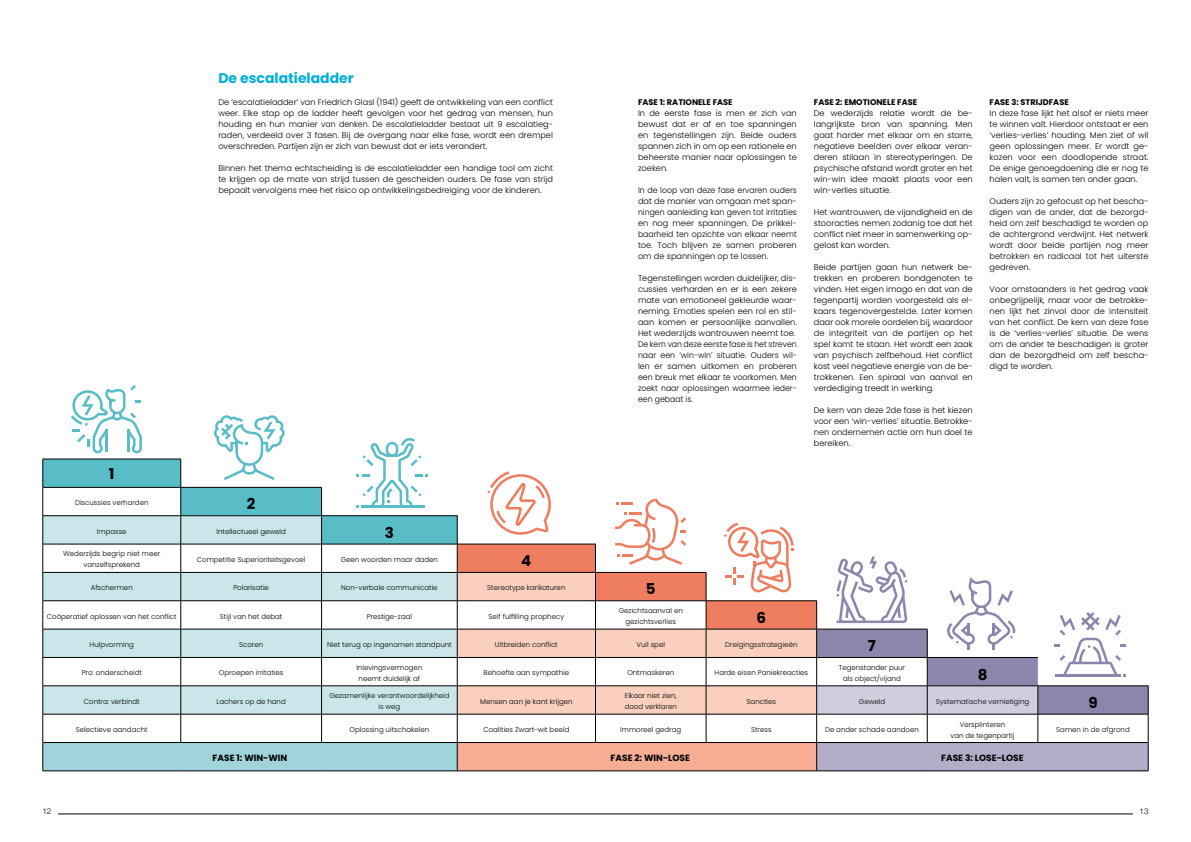
<style>
.page{position:relative;width:1191px;height:842px;background:#fff}
.page>*{position:absolute;margin:0;border:0;box-sizing:border-box;transform-origin:0 0}
.t1{font:700 15px "Poppins";color:#000}
.t2{font:700 14px "Poppins";color:#04afda}
.t3{font:700 9px "Poppins";color:#000}
.t4{font:300 8.2px/11px "Poppins";color:#000;text-align:justify}
.t5{font:300 8.2px/11px "Poppins";color:#000;text-align:justify;scale:.95 1}
.t6{font:700 8.2px "Poppins";color:#000}
.t7{font:300 8px "Helvetica Neue LT";color:#000}
.t8{font:300 7px/11px "Poppins";color:#000;text-align:center}
</style>
<div class="page">
<hr style="left:58px;top:814px;width:1074px;height:1px;background:#000">
<hr style="left:43px;top:771px;width:138px;height:1px;background:#000">
<hr style="left:181px;top:771px;width:140px;height:1px;background:#000">
<hr style="left:321px;top:771px;width:136px;height:1px;background:#000">
<hr style="left:457px;top:771px;width:138px;height:1px;background:#000">
<hr style="left:595px;top:771px;width:111px;height:1px;background:#000">
<hr style="left:706px;top:771px;width:110px;height:1px;background:#000">
<hr style="left:816px;top:771px;width:111px;height:1px;background:#000">
<hr style="left:927px;top:771px;width:110px;height:1px;background:#000">
<hr style="left:1037px;top:771px;width:111px;height:1px;background:#000">
<svg style="left:43px;top:385px;width:1106px;height:386px"></svg>
<h2 class="t2" style="left:218px;top:70px;width:137px">De escalatieladder</h2>
<p class="t4" style="left:218px;top:97px;width:336px">De ‘escalatieladder’ van Friedrich Glasl (1941) geeft de ontwikkeling van een conflict weer. Elke stap op de ladder heeft gevolgen voor het gedrag van mensen, hun houding en hun manier van denken. De escalatieladder bestaat uit 9 escalatieg&shy;raden, verdeeld over 3 fasen. Bij de overgang naar elke fase, wordt een drempel overschreden. Partijen zijn er zich van bewust dat er iets verandert.</p>
<p class="t4" style="left:218px;top:163px;width:336px">Binnen het thema echtscheiding is de escalatieladder een handige tool om zicht te krijgen op de mate van strijd tussen de gescheiden ouders. De fase van strijd bepaalt vervolgens mee het risico op ontwikkelingsbedreiging voor de kinderen.</p>
<p class="t6" style="left:638px;top:97px;width:96px">FASE 1: RATIONELE FASE</p>
<p class="t4" style="left:638px;top:108px;width:160px">In de eerste fase is men er zich van bewust dat er af en toe spanningen en tegenstellingen zijn. Beide ouders spannen zich in om op een rationele en beheerste manier naar oplossingen te zoeken.</p>
<p class="t5" style="left:638px;top:185px;width:169px">In de loop van deze fase ervaren ouders dat de manier van omgaan met span&shy;ningen aanleiding kan geven tot irritaties en nog meer spanningen. De prikkel&shy;baarheid ten opzichte van elkaar neemt toe. Toch blijven ze samen proberen om de spanningen op te lossen.</p>
<p class="t4" style="left:638px;top:273px;width:160px;text-align:left">Tegenstellingen worden duidelijker, dis&shy;cussies verharden en er is een zekere mate van emotioneel gekleurde waar&shy;neming. Emoties spelen een rol en stil&shy;aan komen er persoonlijke aanvallen.<br>Het wederzijds wantrouwen neemt toe.<br>De kern van deze eerste fase is het streven naar een ‘win-win’ situatie. Ouders wil&shy;len er samen uitkomen en proberen een breuk met elkaar te voorkomen. Men zoekt naar oplossingen waarmee ieder&shy;een gebaat is.</p>
<p class="t6" style="left:814px;top:97px;width:105px">FASE 2: EMOTIONELE FASE</p>
<p class="t4" style="left:814px;top:108px;width:160px">De wederzijds relatie wordt de be&shy;langrijkste bron van spanning. Men gaat harder met elkaar om en starre, negatieve beelden over elkaar veran&shy;deren stilaan in stereotyperingen. De psychische afstand wordt groter en het win-win idee maakt plaats voor een win-verlies situatie.</p>
<p class="t4" style="left:814px;top:207px;width:160px">Het wantrouwen, de vijandigheid en de stooracties nemen zodanig toe dat het conflict niet meer in samenwerking op&shy;gelost kan worden.</p>
<p class="t4" style="left:814px;top:262px;width:160px">Beide partijen gaan hun netwerk be&shy;trekken en proberen bondgenoten te vinden. Het eigen imago en dat van de tegenpartij worden voorgesteld als el&shy;kaars tegenovergestelde. Later komen daar ook morele oordelen bij, waardoor de integriteit van de partijen op het spel komt te staan. Het wordt een zaak van psychisch zelfbehoud. Het conflict kost veel negatieve energie van de be&shy;trokkenen. Een spiraal van aanval en verdediging treedt in werking.</p>
<p class="t4" style="left:814px;top:405px;width:160px">De kern van deze 2de fase is het kiezen voor een ‘win-verlies’ situatie. Betrokke&shy;nen ondernemen actie om hun doel te bereiken.</p>
<p class="t6" style="left:989px;top:97px;width:81px">FASE 3: STRIJDFASE</p>
<p class="t4" style="left:989px;top:108px;width:160px">In deze fase lijkt het alsof er niets meer te winnen valt. Hierdoor ontstaat er een ‘verlies-verlies’ houding. Men ziet of wil geen oplossingen meer. Er wordt ge&shy;kozen voor een doodlopende straat.<br>De enige genoegdoening die er nog te halen valt, is samen ten onder gaan.</p>
<p class="t4" style="left:989px;top:196px;width:160px">Ouders zijn zo gefocust op het bescha&shy;digen van de ander, dat de bezorgd&shy;heid om zelf beschadigd te worden op de achtergrond verdwijnt. Het netwerk wordt door beide partijen nog meer betrokken en radicaal tot het uiterste gedreven.</p>
<p class="t4" style="left:989px;top:284px;width:160px">Voor omstaanders is het gedrag vaak onbegrijpelijk, maar voor de betrokke&shy;nen lijkt het zinvol door de intensiteit van het conflict. De kern van deze fase is de ‘verlies-verlies’ situatie. De wens om de ander te beschadigen is groter dan de bezorgdheid om zelf bescha&shy;digd te worden.</p>
<h1 class="t1" style="left:109px;top:465px;width:7px">1</h1>
<p class="t8" style="left:75px;top:497px;width:75px">Discussies verharden</p>
<h1 class="t1" style="left:247px;top:495px;width:10px">2</h1>
<p class="t8" style="left:97px;top:526px;width:31px">Impasse</p>
<p class="t8" style="left:216px;top:526px;width:71px">Intellectueel geweld</p>
<h1 class="t1" style="left:385px;top:524px;width:11px">3</h1>
<p class="t8" style="left:63px;top:548px;width:98px">Wederzijds begrip niet meer vanzelfsprekend</p>
<p class="t8" style="left:197px;top:554px;width:110px">Competitie Superioriteitsgevoel</p>
<p class="t8" style="left:341px;top:554px;width:99px">Geen woorden maar daden</p>
<h1 class="t1" style="left:521px;top:552px;width:12px">4</h1>
<p class="t8" style="left:91px;top:582px;width:43px">Afschermen</p>
<p class="t8" style="left:233px;top:582px;width:37px">Polarisatie</p>
<p class="t8" style="left:341px;top:582px;width:98px">Non-verbale communicatie</p>
<p class="t8" style="left:487px;top:582px;width:80px">Stereotype karikaturen</p>
<h1 class="t1" style="left:646px;top:580px;width:11px">5</h1>
<p class="t8" style="left:47px;top:611px;width:131px">Coöperatief oplossen van het conflict</p>
<p class="t8" style="left:220px;top:611px;width:64px">Stijl van het debat</p>
<p class="t8" style="left:367px;top:611px;width:47px">Prestige-zaal</p>
<p class="t8" style="left:488px;top:611px;width:77px">Self fulfilling prophecy</p>
<p class="t8" style="left:619px;top:605px;width:66px">Gezichtsaanval en gezichtsverlies</p>
<h1 class="t1" style="left:756px;top:609px;width:11px">6</h1>
<p class="t8" style="left:90px;top:639px;width:46px">Hulpvorming</p>
<p class="t8" style="left:239px;top:639px;width:26px">Scoren</p>
<p class="t8" style="left:327px;top:639px;width:126px">Niet terug op ingenomen standpunt</p>
<p class="t8" style="left:495px;top:639px;width:64px">Uitbreiden conflict</p>
<p class="t8" style="left:636px;top:639px;width:30px">Vuil spel</p>
<p class="t8" style="left:725px;top:639px;width:74px">Dreigingsstrategieën</p>
<h1 class="t1" style="left:868px;top:637px;width:10px">7</h1>
<p class="t8" style="left:82px;top:667px;width:62px">Pro: onderscheidt</p>
<p class="t8" style="left:219px;top:667px;width:66px">Oproepen irritaties</p>
<p class="t8" style="left:356px;top:662px;width:68px">Inlevingsvermogen neemt duidelijk af</p>
<p class="t8" style="left:483px;top:667px;width:87px">Behoefte aan sympathie</p>
<p class="t8" style="left:627px;top:667px;width:48px">Ontmaskeren</p>
<p class="t8" style="left:714px;top:667px;width:95px">Harde eisen Paniekreacties</p>
<p class="t8" style="left:838px;top:662px;width:68px">Tegenstander puur als object/vijand</p>
<h1 class="t1" style="left:977px;top:665px;width:11px">8</h1>
<p class="t8" style="left:84px;top:696px;width:57px">Contra: verbindt</p>
<p class="t8" style="left:216px;top:696px;width:71px">Lachers op de hand</p>
<p class="t8" style="left:329px;top:690px;width:122px">Gezamenlijke verantwoordelijkheid is weg</p>
<p class="t8" style="left:480px;top:696px;width:94px">Mensen aan je kant krijgen</p>
<p class="t8" style="left:625px;top:690px;width:54px;text-align:left">Elkaar niet zien, dood verklaren</p>
<p class="t8" style="left:746px;top:696px;width:31px">Sancties</p>
<p class="t8" style="left:859px;top:696px;width:28px">Geweld</p>
<p class="t8" style="left:935px;top:696px;width:95px">Systematische vernietiging</p>
<h1 class="t1" style="left:1088px;top:694px;width:11px">9</h1>
<p class="t8" style="left:76px;top:724px;width:73px">Selectieve aandacht</p>
<p class="t8" style="left:349px;top:724px;width:81px">Oplossing uitschakelen</p>
<p class="t8" style="left:483px;top:724px;width:88px">Coalities Zwart-wit beeld</p>
<p class="t8" style="left:620px;top:724px;width:62px">Immoreel gedrag</p>
<p class="t8" style="left:751px;top:724px;width:22px">Stress</p>
<p class="t8" style="left:825px;top:724px;width:95px">De ander schade aandoen</p>
<p class="t8" style="left:950px;top:719px;width:65px">Versplinteren<br>van de tegenpartij</p>
<p class="t8" style="left:1056px;top:724px;width:75px">Samen in de afgrond</p>
<p class="t3" style="left:213px;top:753px;width:76px">FASE 1: WIN-WIN</p>
<p class="t3" style="left:610px;top:753px;width:81px">FASE 2: WIN-LOSE</p>
<p class="t3" style="left:941px;top:753px;width:84px">FASE 3: LOSE-LOSE</p>
<p class="t7" style="left:43px;top:806px;width:10px">12</p>
<p class="t7" style="left:1139px;top:806px;width:10px">13</p>
</div>
